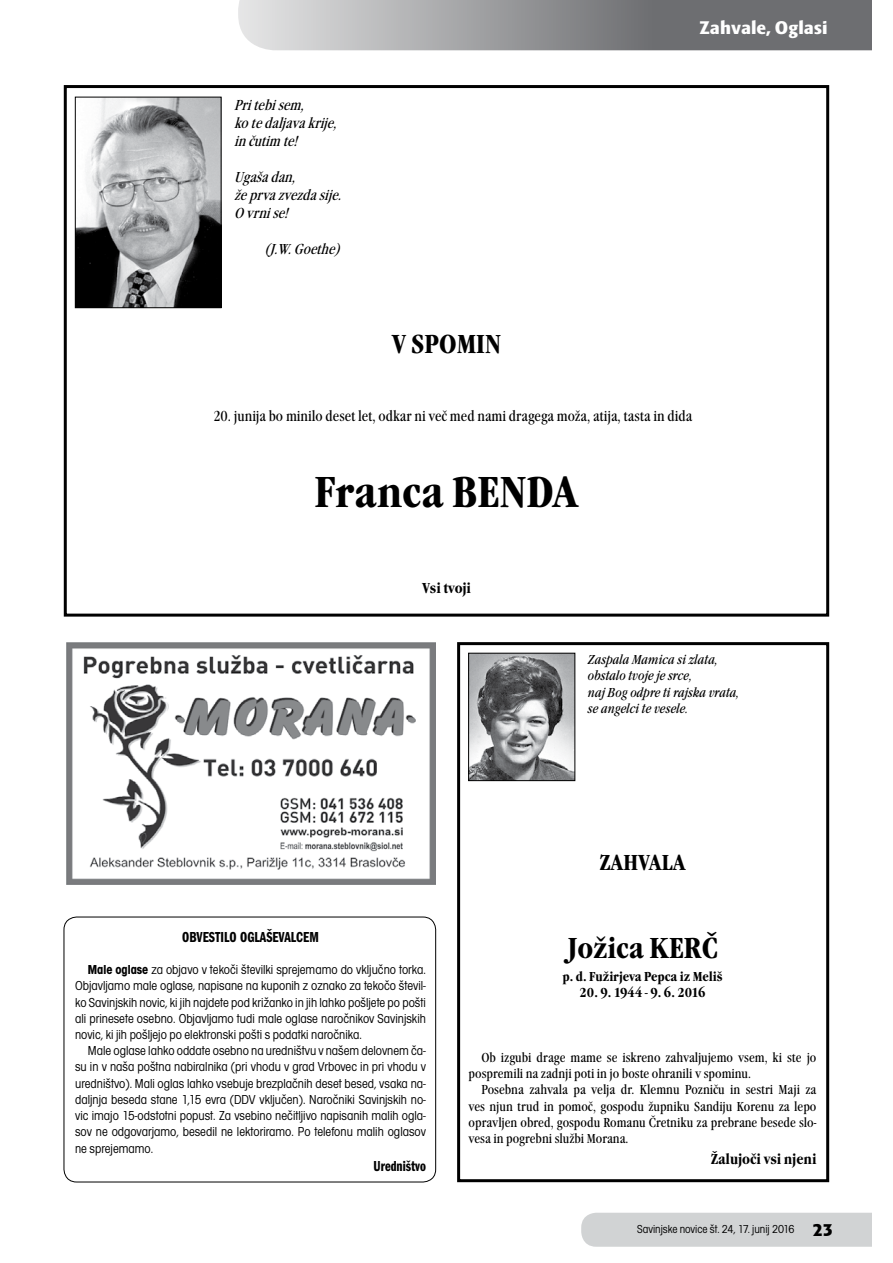
<style>
.page{position:relative;width:893px;height:1263px;background:#fff}
.page>*{position:absolute;margin:0;border:0;box-sizing:border-box;transform-origin:0 0}
.t1{font:700 condensed 45px "Garamond Itc TEE";color:#000}
.t2{font:700 condensed 30px "Garamond Itc TEE";color:#000}
.t3{font:700 condensed 27px "Garamond Itc TEE";color:#000}
.t4{font:700 condensed 22.5px "Garamond Itc TEE";color:#000}
.t5{font:18px "Skoda Sans Black CE";color:#fff}
.t6{font:italic condensed 15px/18px "Garamond Itc TEE";color:#000}
.t7{font:condensed 15px "Garamond Itc TEE";color:#000}
.t8{font:15px "Franklin Got Itc TEE Demi Comp";color:#000}
.t9{font:700 condensed 15px "Garamond Itc TEE";color:#000}
.t10{font:condensed 13.5px/16.4px "Avant Gar Got Itc TEE";color:#000;text-align:justify}
.t11{font:condensed 13.5px/16.2px "Garamond Itc TEE";color:#000}
.t12{font:italic condensed 13.5px/16.2px "Garamond Itc TEE";color:#000}
.t13{font:700 condensed 13.5px "Garamond Itc TEE";color:#000}
.t14{font:condensed 12px "Avant Gar Got Itc TEE";color:#000}
.s1{font-weight:700}
.s2{font-family:"Skoda Sans";font-weight:900;font-stretch:normal;font-size:18px}
</style>
<div class="page">
<svg style="left:238px;top:0;width:634px;height:50px;background:#949597"></svg>
<div style="left:581px;top:1213px;width:291px;height:34px;background:#d1d3d4"></div>
<div style="left:64px;top:917px;width:372px;height:265px;border:1px solid #000;border-radius:13px"></div>
<div style="left:457px;top:642px;width:372px;height:540px;border:3px solid #000"></div>
<img style="left:66px;top:642px;width:370px;height:242px">
<div style="left:64px;top:85px;width:765px;height:532px;border:3px solid #000"></div>
<img style="left:77px;top:99px;width:142px;height:207px">
<div style="left:75px;top:97px;width:146px;height:211px;border:1px solid #000"></div>
<img style="left:470px;top:655px;width:103px;height:124px">
<div style="left:468px;top:653px;width:107px;height:128px;border:1px solid #000"></div>
<p class="t6" style="left:234px;top:96px;width:109px">Pritebisem, kotedalj avakrij e, inčutim te!</p>
<p class="t6" style="left:234px;top:168px;width:113px">Ugašadan, žeprvazvezdasije.<br>O vrnise!</p>
<p class="t6" style="left:265px;top:240px;width:81px">(J.W.Goethe)</p>
<h3 class="t3" style="left:392px;top:328px;width:111px">V SPOMIN</h3>
<h3 class="t5" style="left:699px;top:17px;width:130px">Zahvale, Oglasi</h3>
<p class="t7" style="left:213px;top:407px;width:481px">20. junija bo minilo deset let, odkar ni več med nami dragega moža, atija, tasta in dida</p>
<h1 class="t1" style="left:315px;top:466px;width:265px">Franca BENDA</h1>
<p class="t9" style="left:422px;top:579px;width:50px">Vsi tvoji</p>
<p class="t12" style="left:588px;top:652px;width:153px">Zaspala Mamica si zlata, obstalo tvoje je srce,<br>naj Bog odpre ti rajska vrata, se angelci te vesele.</p>
<h3 class="t4" style="left:599px;top:850px;width:88px">ZAHVALA</h3>
<p class="t8" style="left:182px;top:928px;width:138px">OBVESTILO OGLAŠEVALCEM</p>
<p class="t10" style="left:75px;top:962px;width:352px;text-indent:13px"><span class="s1">Male oglase</span> za objavo v tekoči številki sprejemamo do vključno torka.<br>Objavljamo male oglase, napisane na kuponih z oznako za tekočo števil&shy;ko Savinjskih novic, ki jih najdete pod križanko in jih lahko pošljete po pošti ali prinesete osebno. Objavljamo tudi male oglase naročnikov Savinjskih novic, ki jih pošljejo po elektronski pošti s podatki naročnika.</p>
<p class="t10" style="left:75px;top:1043px;width:352px;text-indent:13px">Male oglase lahko oddate osebno na uredništvu v našem delovnem ča&shy;su in v naša poštna nabiralnika (pri vhodu v grad Vrbovec in pri vhodu v uredništvo). Mali oglas lahko vsebuje brezplačnih deset besed, vsaka na&shy;daljnja beseda stane 1,15 evra (DDV vključen). Naročniki Savinjskih no&shy;vic imajo 15-odstotni popust. Za vsebino nečitljivo napisanih malih ogla&shy;sov ne odgovarjamo, besedil ne lektoriramo. Po telefonu malih oglasov ne sprejemamo.</p>
<p class="t8" style="left:374px;top:1158px;width:54px">Uredništvo</p>
<h2 class="t2" style="left:567px;top:931px;width:152px">Jožica KERČ</h2>
<p class="t13" style="left:562px;top:969px;width:162px">p. d. Fužirjeva Pepca iz Meliš</p>
<p class="t13" style="left:580px;top:985px;width:127px">20. 9. 1944 - 9. 6. 2016</p>
<p class="t11" style="left:469px;top:1049px;width:349px;text-indent:13px">Ob izgubi drage mame se iskreno zahvaljujemo vsem, ki ste jo pospremili na zadnji poti in jo boste ohranili v spominu.</p>
<p class="t11" style="left:469px;top:1082px;width:349px;text-align:justify;text-indent:13px">Posebna zahvala pa velja dr. Klemnu Pozniču in sestri Maji za ves njun trud in pomoč, gospodu župniku Sandiju Korenu za lepo opravljen obred, gospodu Romanu Čretniku za prebrane besede slo&shy;vesa in pogrebni službi Morana.</p>
<p class="t9" style="left:711px;top:1150px;width:107px">Žalujoči vsi njeni</p>
<p class="t14" style="left:637px;top:1222px;width:197px">Savinjske novice št. 24, 17. junij 2016 <span class="s2">23</span></p>
</div>
